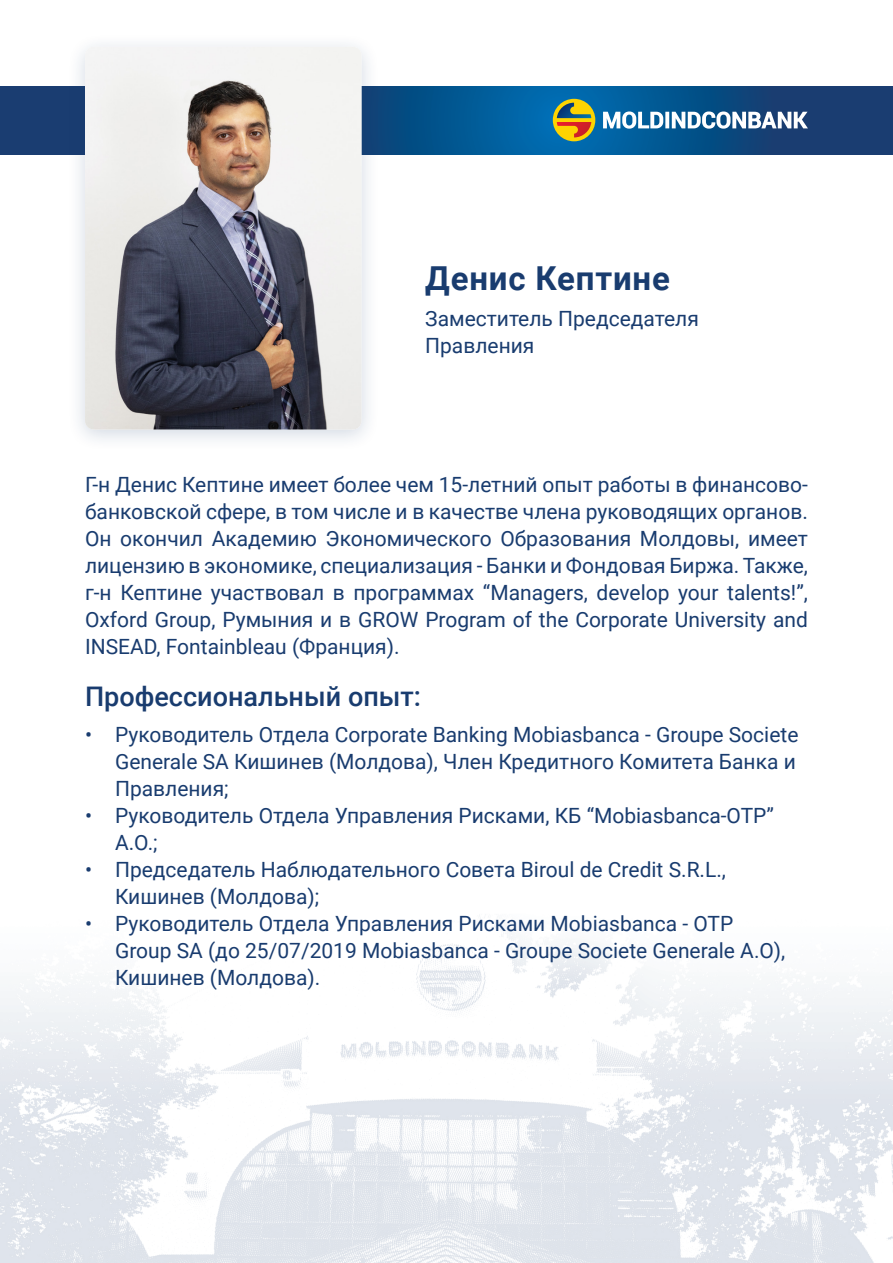
<style>
.page{position:relative;width:893px;height:1263px;background:#fff}
.page>*{position:absolute;margin:0;border:0;box-sizing:border-box;transform-origin:0 0}
.t1{font:700 33px "Roboto";letter-spacing:.025em;color:#193c6f}
.t2{font:500 27px "Roboto";color:#193c6f}
.base{font:21px/27px "Roboto";color:#193c6f}
</style>
<div class="page">
<img style="left:0;top:154px;width:893px;height:1109px">
<svg style="left:0;top:86px;width:893px;height:68px"></svg>
<svg style="left:603px;top:111px;width:205px;height:18px"></svg>
<div style="left:553px;top:99px;width:42px;height:42px;background:#fdd301;border-radius:50%"></div>
<svg style="left:557px;top:103px;width:34px;height:34px"></svg>
<div style="left:66px;top:32px;width:314px;height:421px;background:#193c6f;opacity:.2"></div>
<img style="left:85px;top:47px;width:276px;height:382px">
<h1 class="t1" style="left:425px;top:255px;width:246px">Денис Кептине</h1>
<p class="base" style="left:425px;top:304px;width:275px">Заместитель Председателя<br>Правления</p>
<p class="base" style="left:85px;top:470px;width:724px;text-align:justify">Г-н Денис Кептине имеет более чем 15-летний опыт работы в финансово&shy;банковской сфере, в том числе и в качестве члена руководящих органов.<br>Он окончил Академию Экономического Образования Молдовы, имеет лицензию в экономике, специализация - Банки и Фондовая Биржа. Также, г-н Кептине участвовал в программах “Managers, develop your talents!”, Oxford Group, Румыния и в GROW Program of the Corporate University and INSEAD, Fontainbleau (Франция).</p>
<h2 class="t2" style="left:85px;top:678px;width:338px">Профессиональный опыт:</h2>
<p class="base" style="left:115px;top:720px;width:685px;text-indent:-30px">• Руководитель Отдела Corporate Banking Mobiasbanca - Groupe Societe<br>Generale SA Кишинев (Молдова), Член Кредитного Комитета Банка и<br>Правления;</p>
<p class="base" style="left:115px;top:801px;width:660px;text-indent:-30px">• Руководитель Отдела Управления Рисками, КБ “Mobiasbanca-OTP”<br>А.О.;</p>
<p class="base" style="left:115px;top:855px;width:612px;text-indent:-30px">• Председатель Наблюдательного Совета Biroul de Credit S.R.L.,<br>Кишинев (Молдова);</p>
<p class="base" style="left:115px;top:909px;width:672px;text-indent:-30px">• Руководитель Отдела Управления Рисками Mobiasbanca - OTP<br>Group SA (до 25/07/2019 Mobiasbanca - Groupe Societe Generale A.О),<br>Кишинев (Молдова).</p>
</div>
